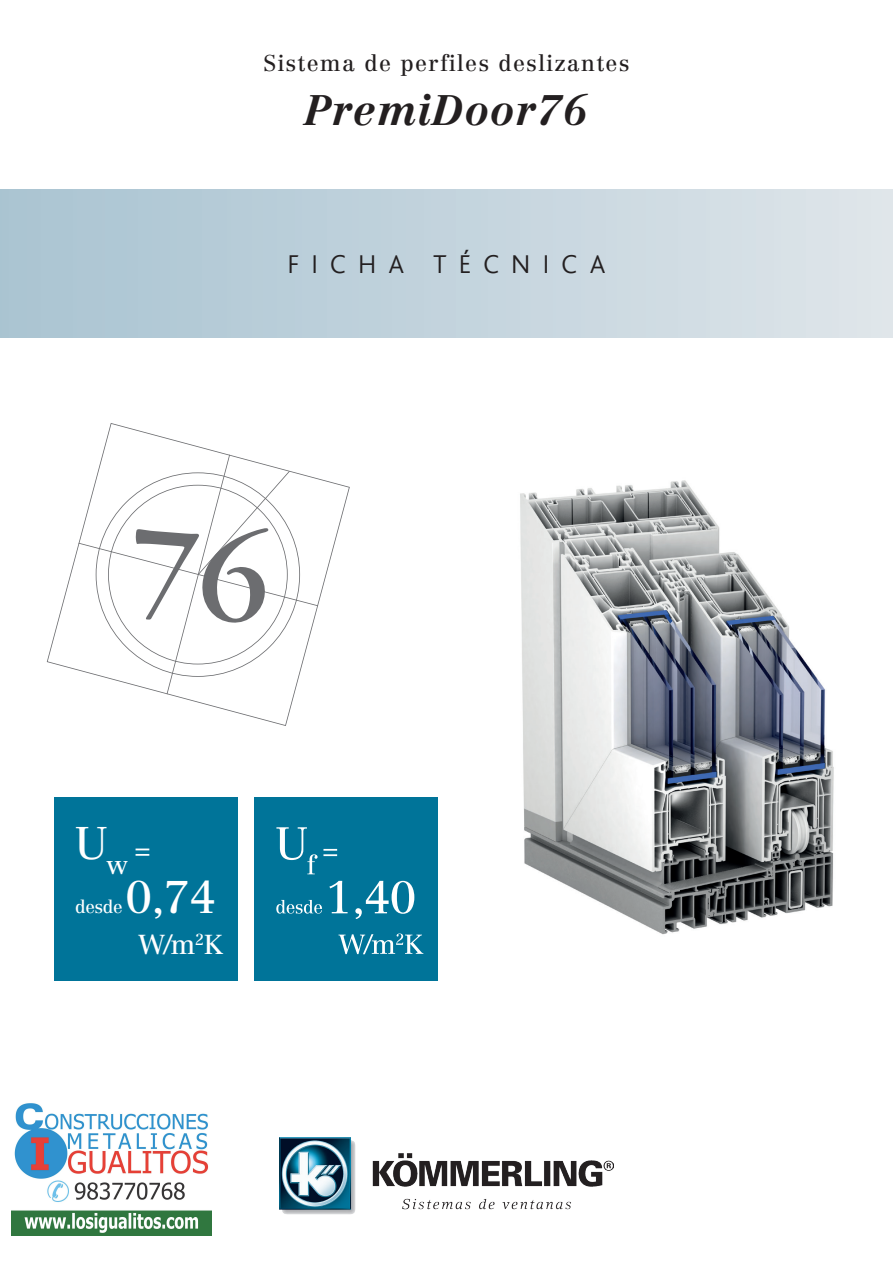
<style>
.page{position:relative;width:893px;height:1263px;background:#fff}
.page>*{position:absolute;margin:0;border:0;box-sizing:border-box;transform-origin:0 0}
.t1{font:45px "Centennial Roman";color:#fff}
.t2{font:italic 700 42px "Centennial LT Std";letter-spacing:.03em;color:#231f20}
.t3{font:300 27px "Bliss";letter-spacing:.45em;color:#231f20}
.t4{font:27px "Centennial Roman";color:#fff}
.t5{font:22.5px "Centennial Roman";letter-spacing:.06em;color:#231f20}
.t6{font:18px "Centennial Roman";letter-spacing:-.02em;color:#fff}
</style>
<div class="page">
<svg style="left:47px;top:423px;width:303px;height:303px"></svg>
<svg style="left:79px;top:455px;width:239px;height:239px"></svg>
<div style="left:0;top:189px;width:893px;height:149px;background:linear-gradient(to right,#a8c3d1,#dee5ea)"></div>
<div style="left:54px;top:798px;width:183px;height:183px;background:#007499"></div>
<div style="left:254px;top:798px;width:183px;height:183px;background:#007499"></div>
<img style="left:520px;top:480px;width:314px;height:455px">
<svg style="left:338px;top:933px;width:85px;height:21px"></svg>
<svg style="left:276px;top:881px;width:138px;height:38px"></svg>
<svg style="left:276px;top:827px;width:61px;height:47px"></svg>
<img style="left:280px;top:1137px;width:333px;height:78px">
<img style="left:11px;top:1103px;width:200px;height:133px">
<p class="t5" style="left:264px;top:50px;width:367px">Sistema de perfiles deslizantes</p>
<p class="t2" style="left:305px;top:85px;width:285px">PremiDoor76</p>
<p class="t3" style="left:287px;top:250px;width:320px">FICHA TÉCNICA</p>
<p class="t1" style="left:75px;top:817px;width:54px">U<sub>w</sub></p>
<p class="t4" style="left:135px;top:834px;width:18px">=</p>
<p class="t1" style="left:126px;top:871px;width:92px">0,74</p>
<p class="t4" style="left:138px;top:928px;width:86px">W/m<sup>2</sup>K</p>
<p class="t6" style="left:75px;top:896px;width:49px">desde</p>
</div>
